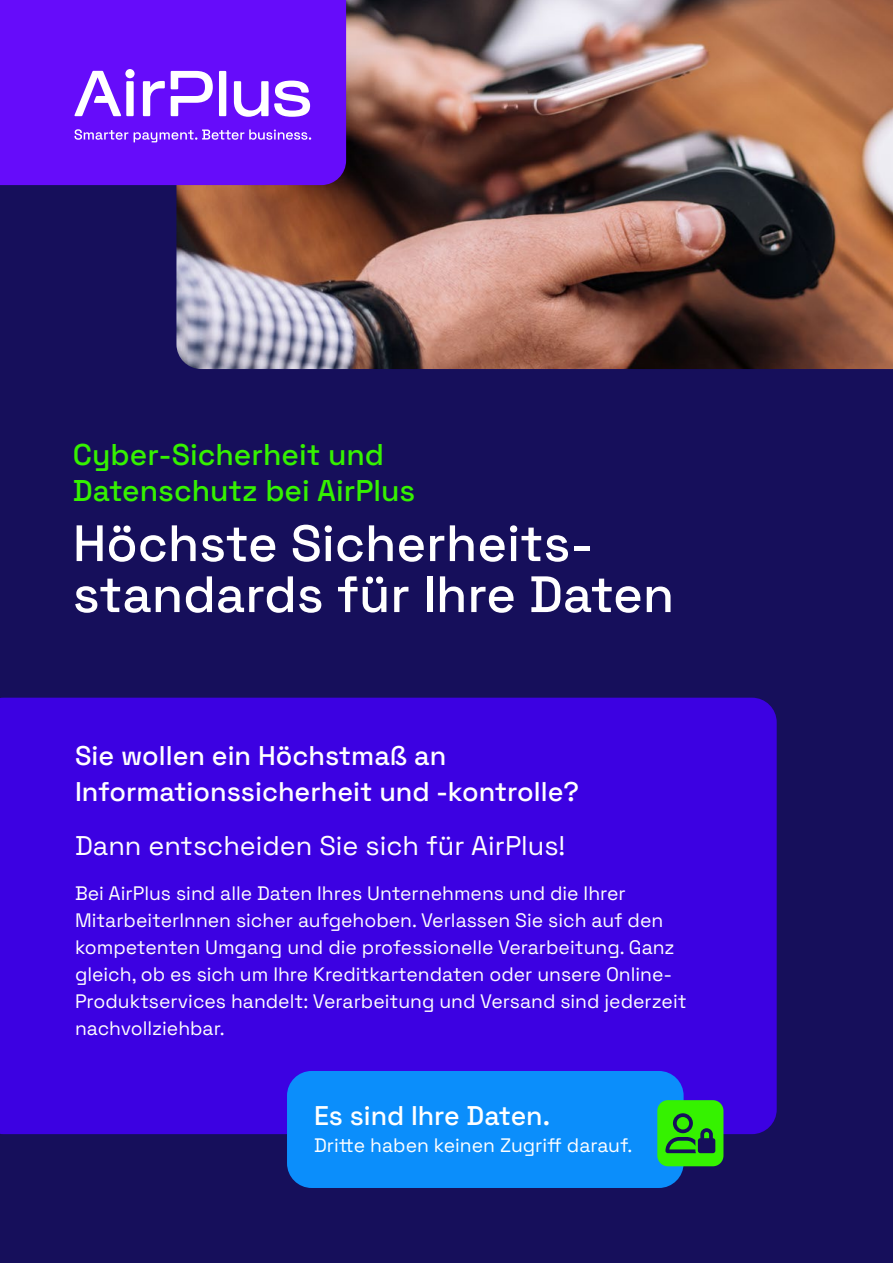
<style>
.page{position:relative;width:893px;height:1263px;background:#fff}
.page>*{position:absolute;margin:0;border:0;box-sizing:border-box;transform-origin:0 0}
.t1{font:500 51px/51px "Space Grotesk";color:#fff}
.t2{font:500 30px/36px "Space Grotesk";color:#35f200}
.t3{font:500 27px/36px "Space Grotesk";color:#fff}
.t4{font:27px "Space Grotesk";color:#fff}
.t5{font:19.5px/27px "Space Grotesk";color:#fff}
</style>
<div class="page">
<div style="left:0;top:185px;width:893px;height:1078px;background:#160f5b"></div>
<img style="left:176px;top:0;width:717px;height:369px">
<div style="left:0;top:698px;width:777px;height:436px;background:#3c01e2"></div>
<div style="left:0;top:0;width:346px;height:185px;background:#660cfa"></div>
<svg style="left:74px;top:129px;width:54px;height:11px"></svg>
<svg style="left:134px;top:129px;width:177px;height:13px;background:#8b48fb"></svg>
<svg style="left:74px;top:69px;width:236px;height:48px"></svg>
<div style="left:287px;top:1071px;width:397px;height:117px;background:#0b8efb;border-radius:25px"></div>
<div style="left:657px;top:1100px;width:66px;height:66px;background:#35f200;border-radius:11px"></div>
<svg style="left:665px;top:1113px;width:50px;height:40px"></svg>
<h2 class="t2" style="left:73px;top:434px;width:344px">Cyber-Sicherheit und<br>Datenschutz bei AirPlus</h2>
<h1 class="t1" style="left:73px;top:514px;width:603px">Höchste Sicherheits&shy;standards für Ihre Daten</h1>
<h3 class="t3" style="left:75px;top:736px;width:506px">Sie wollen ein Höchstmaß an<br>Informationssicherheit und -kontrolle?</h3>
<h3 class="t4" style="left:75px;top:825px;width:492px">Dann entscheiden Sie sich für AirPlus!</h3>
<p class="t5" style="left:75px;top:879px;width:613px">Bei AirPlus sind alle Daten Ihres Unternehmens und die Ihrer MitarbeiterInnen sicher aufgehoben. Verlassen Sie sich auf den kompetenten Umgang und die professionelle Verarbeitung. Ganz gleich, ob es sich um Ihre Kreditkartendaten oder unsere Online-Produktservices handelt: Verarbeitung und Versand sind jederzeit nachvollziehbar.</p>
<h3 class="t3" style="left:314px;top:1096px;width:238px">Es sind Ihre Daten.</h3>
<p class="t5" style="left:314px;top:1131px;width:320px">Dritte haben keinen Zugriff darauf.</p>
</div>
